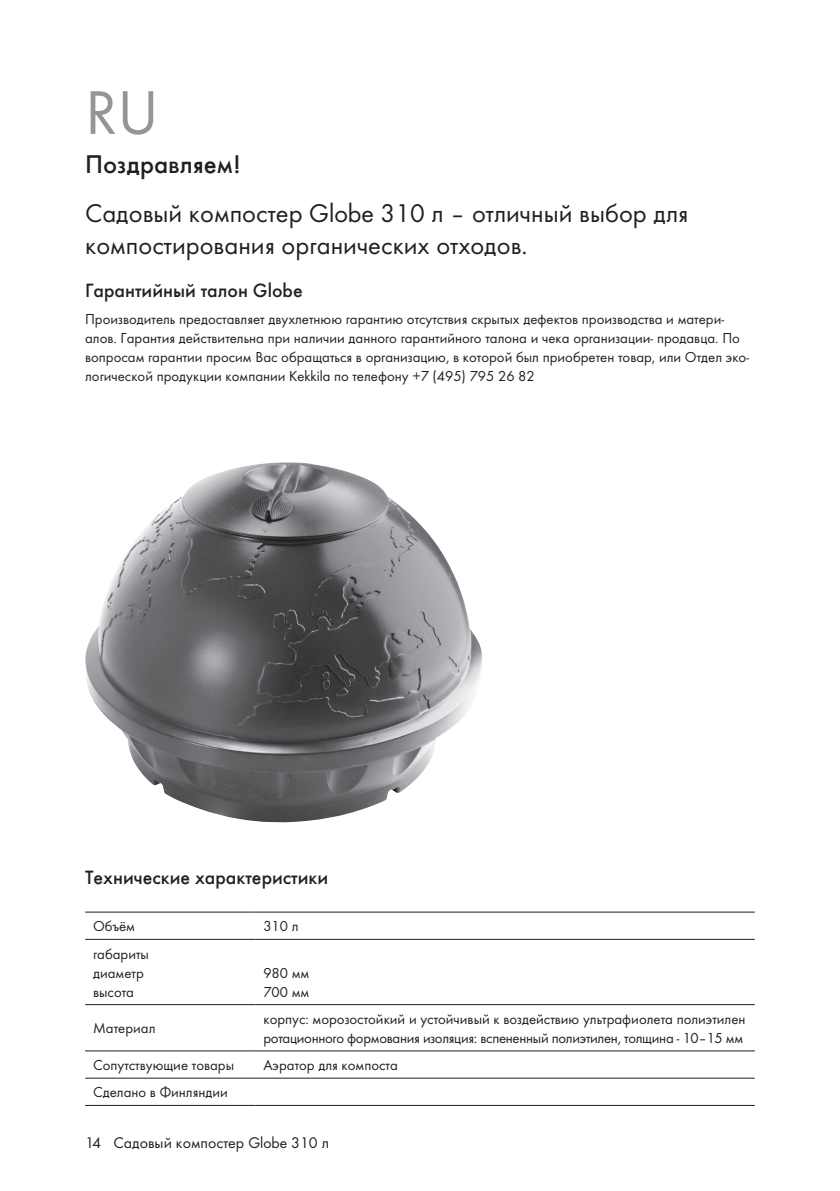
<style>
.page{position:relative;width:840px;height:1191px;background:#fff}
.page>*{position:absolute;margin:0;border:0;box-sizing:border-box;transform-origin:0 0}
.t1{font:64px "Futura PT";color:#939598}
.t2{font:26.6px/32px "Futura Boo";color:#231f20}
.t3{font:500 26.6px "Futura";color:#231f20}
.t4{font:500 20px "Futura";color:#231f20}
.t5{font:16px "Futura Boo";color:#231f20}
.t6{font:16px "Futura PT";color:#231f20}
.t7{font:15px/19px "Futura Boo";color:#231f20}
</style>
<div class="page">
<hr style="left:85px;top:911px;width:170px;height:1px;background:#231f20">
<hr style="left:255px;top:911px;width:499px;height:1px;background:#231f20">
<hr style="left:85px;top:939px;width:170px;height:1px;background:#231f20">
<hr style="left:255px;top:939px;width:499px;height:1px;background:#231f20">
<hr style="left:85px;top:1004px;width:170px;height:1px;background:#231f20">
<hr style="left:255px;top:1004px;width:499px;height:1px;background:#231f20">
<hr style="left:85px;top:1050px;width:170px;height:1px;background:#231f20">
<hr style="left:255px;top:1050px;width:499px;height:1px;background:#231f20">
<hr style="left:85px;top:1077px;width:170px;height:1px;background:#231f20">
<hr style="left:255px;top:1077px;width:499px;height:1px;background:#231f20">
<hr style="left:85px;top:1105px;width:170px;height:1px;background:#231f20">
<hr style="left:255px;top:1105px;width:499px;height:1px;background:#231f20">
<img style="left:85px;top:462px;width:397px;height:361px">
<h1 class="t1" style="left:85px;top:75px;width:75px">RU</h1>
<h2 class="t3" style="left:85px;top:148px;width:157px">Поздравляем!</h2>
<h2 class="t2" style="left:85px;top:197px;width:604px">Садовый компостер Globe 310 л – отличный выбор для компостирования органических отходов.</h2>
<h3 class="t4" style="left:85px;top:278px;width:219px">Гарантийный талон Globe</h3>
<p class="t7" style="left:85px;top:309px;width:665px">Производитель предоставляет двухлетнюю гарантию отсутствия скрытых дефектов производства и матери&shy;алов. Гарантия действительна при наличии данного гарантийного талона и чека организации- продавца. По вопросам гарантии просим Вас обращаться в организацию, в которой был приобретен товар, или Отдел эко&shy;логической продукции компании Kekkila по телефону +7 (495) 795 26 82</p>
<h3 class="t4" style="left:85px;top:865px;width:244px">Технические характеристики</h3>
<p class="t7" style="left:93px;top:916px;width:43px">Объём</p>
<p class="t7" style="left:263px;top:916px;width:37px">310 л</p>
<p class="t7" style="left:93px;top:944px;width:57px">габариты диаметр высота</p>
<p class="t7" style="left:263px;top:963px;width:47px">980 мм<br>700 мм</p>
<p class="t7" style="left:93px;top:1018px;width:64px">Материал</p>
<p class="t7" style="left:263px;top:1009px;width:483px">корпус: морозостойкий и устойчивый к воздействию ультрафиолета полиэтилен ротационного формования изоляция: вспененный полиэтилен, толщина - 10–15 мм</p>
<p class="t7" style="left:93px;top:1055px;width:142px">Сопутствующие товары</p>
<p class="t7" style="left:263px;top:1055px;width:136px">Аэратор для компоста</p>
<p class="t7" style="left:93px;top:1082px;width:136px">Сделано в Финляндии</p>
<p class="t6" style="left:85px;top:1133px;width:18px">14</p>
<p class="t5" style="left:113px;top:1133px;width:217px">Садовый компостер Globe 310 л</p>
</div>
